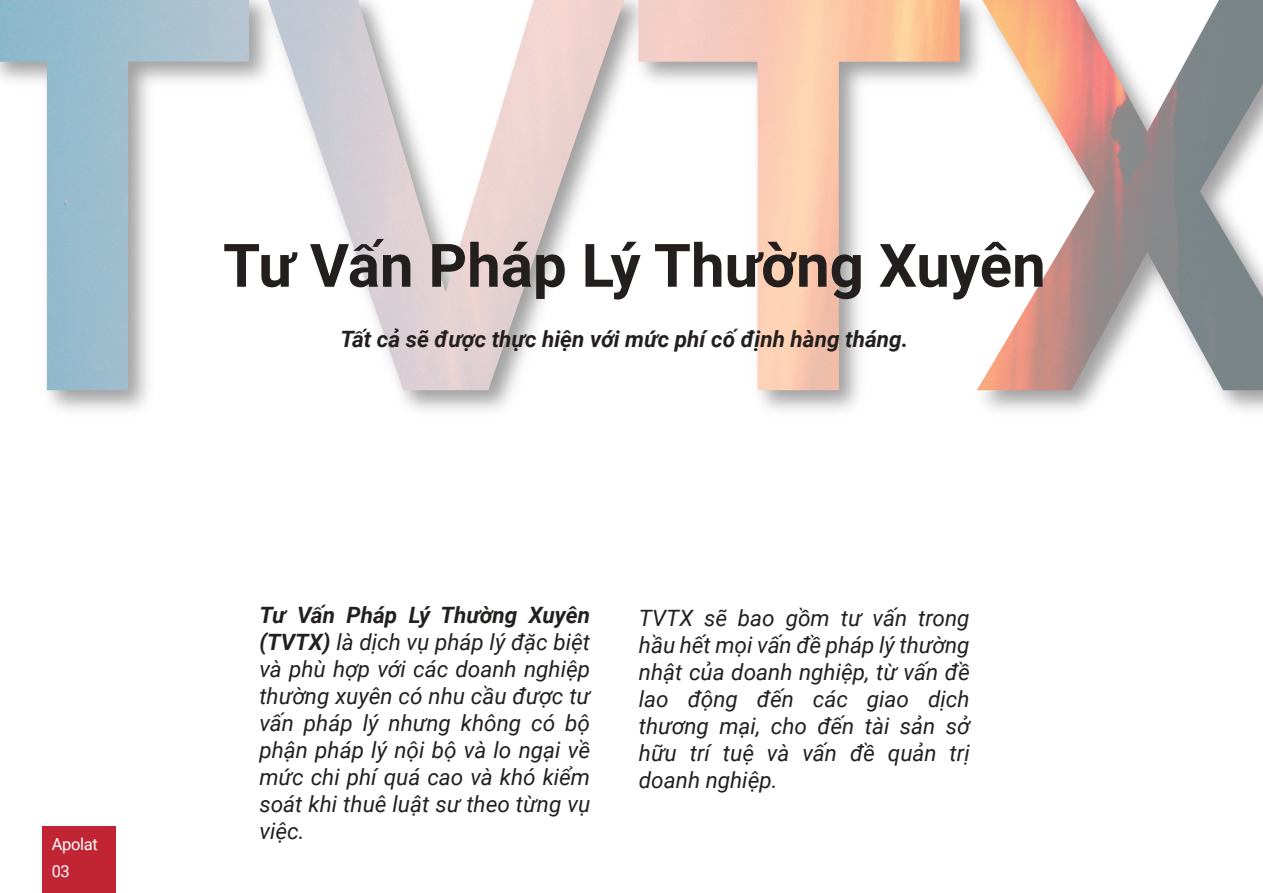
<style>
.page{position:relative;width:1263px;height:893px;background:#fff}
.page>*{position:absolute;margin:0;border:0;box-sizing:border-box;transform-origin:0 0}
.t1{font:700 60px "Roboto";color:#241f1f}
.t2{font:italic 22.5px/27px "Roboto";color:#241f1f;text-align:justify}
.t3{font:italic 700 22.5px "Roboto";color:#241f1f}
.t4{font:16.5px/27px "Roboto";letter-spacing:-.02em;color:#fff}
.s1{font-weight:700}
</style>
<div class="page">
<img style="left:0;top:0;width:1263px;height:390px">
<div style="left:42px;top:826px;width:74px;height:67px;background:#c12433"></div>
<p class="t4" style="left:52px;top:830px;width:47px">Apolat<br>03</p>
<h1 class="t1" style="left:223px;top:223px;width:824px">Tư Vấn Pháp Lý Thường Xuyên</h1>
<p class="t3" style="left:340px;top:324px;width:569px">Tất cả sẽ được thực hiện với mức phí cố định hàng tháng.</p>
<p class="t2" style="left:259px;top:601px;width:332px"><span class="s1">Tư Vấn Pháp Lý Thường Xuyên (TVTX)</span> là dịch vụ pháp lý đặc biệt và phù hợp với các doanh nghiệp thường xuyên có nhu cầu được tư vấn pháp lý nhưng không có bộ phận pháp lý nội bộ và lo ngại về mức chi phí quá cao và khó kiểm soát khi thuê luật sư theo từng vụ việc.</p>
<p class="t2" style="left:639px;top:604px;width:332px">TVTX sẽ bao gồm tư vấn trong hầu hết mọi vấn đề pháp lý thường nhật của doanh nghiệp, từ vấn đề lao động đến các giao dịch thương mại, cho đến tài sản sở hữu trí tuệ và vấn đề quản trị doanh nghiệp.</p>
</div>
